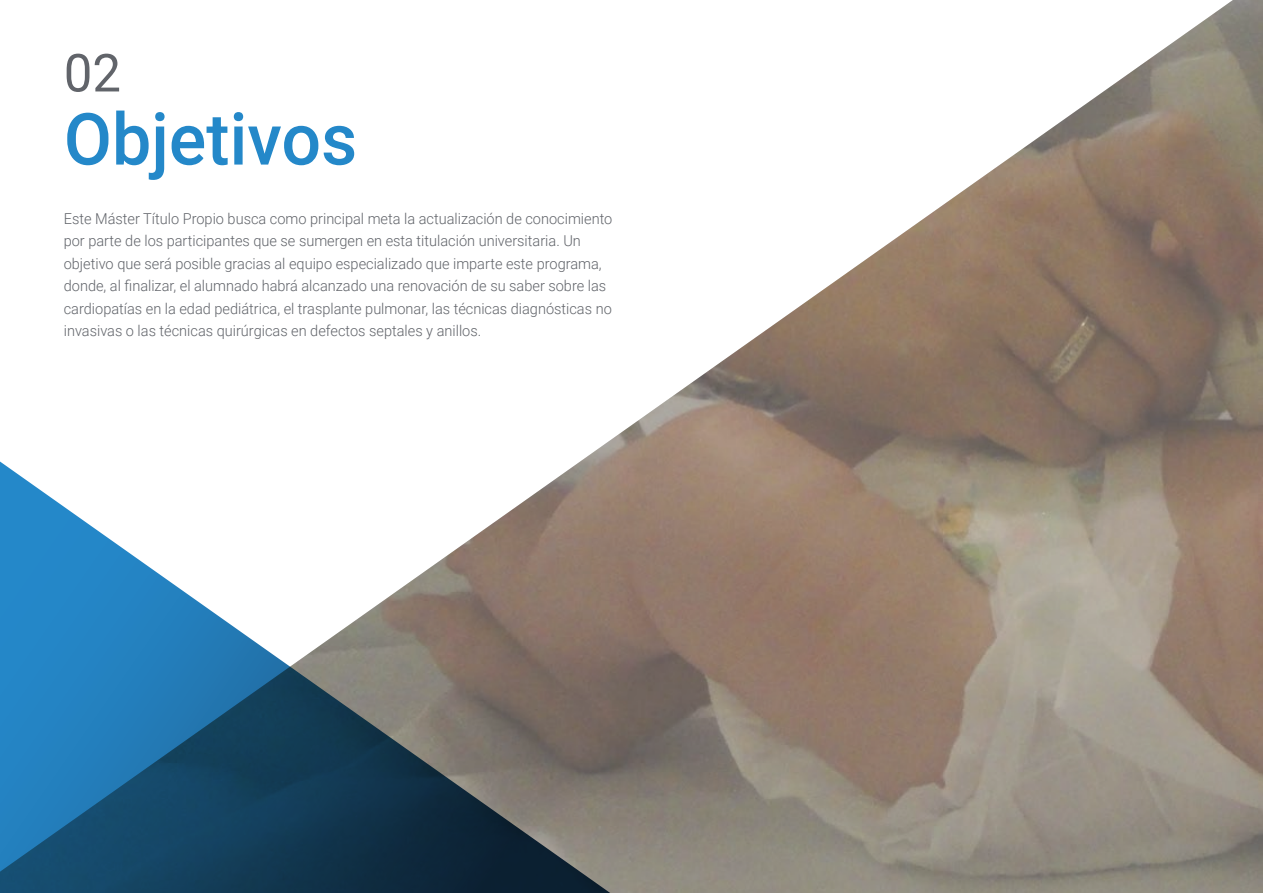
<style>
.page{position:relative;width:1263px;height:893px;background:#fff}
.page>*{position:absolute;margin:0;border:0;box-sizing:border-box;transform-origin:0 0}
.t1{font:500 72px "Roboto";color:#2488c9}
.t2{font:52.5px "Roboto";color:#61646a}
.t3{font:300 15px/22.5px "Roboto";color:#61646a}
</style>
<div class="page">
<img style="left:602px;top:0;width:661px;height:893px">
<svg style="left:0;top:446px;width:640px;height:447px"></svg>
<h2 class="t2" style="left:64px;top:36px;width:59px">02</h2>
<h1 class="t1" style="left:64px;top:89px;width:295px">Objetivos</h1>
<p class="t3" style="left:64px;top:207px;width:550px">Este Máster Título Propio busca como principal meta la actualización de conocimiento por parte de los participantes que se sumergen en esta titulación universitaria. Un objetivo que será posible gracias al equipo especializado que imparte este programa, donde, al finalizar, el alumnado habrá alcanzado una renovación de su saber sobre las cardiopatías en la edad pediátrica, el trasplante pulmonar, las técnicas diagnósticas no invasivas o las técnicas quirúrgicas en defectos septales y anillos.</p>
</div>
